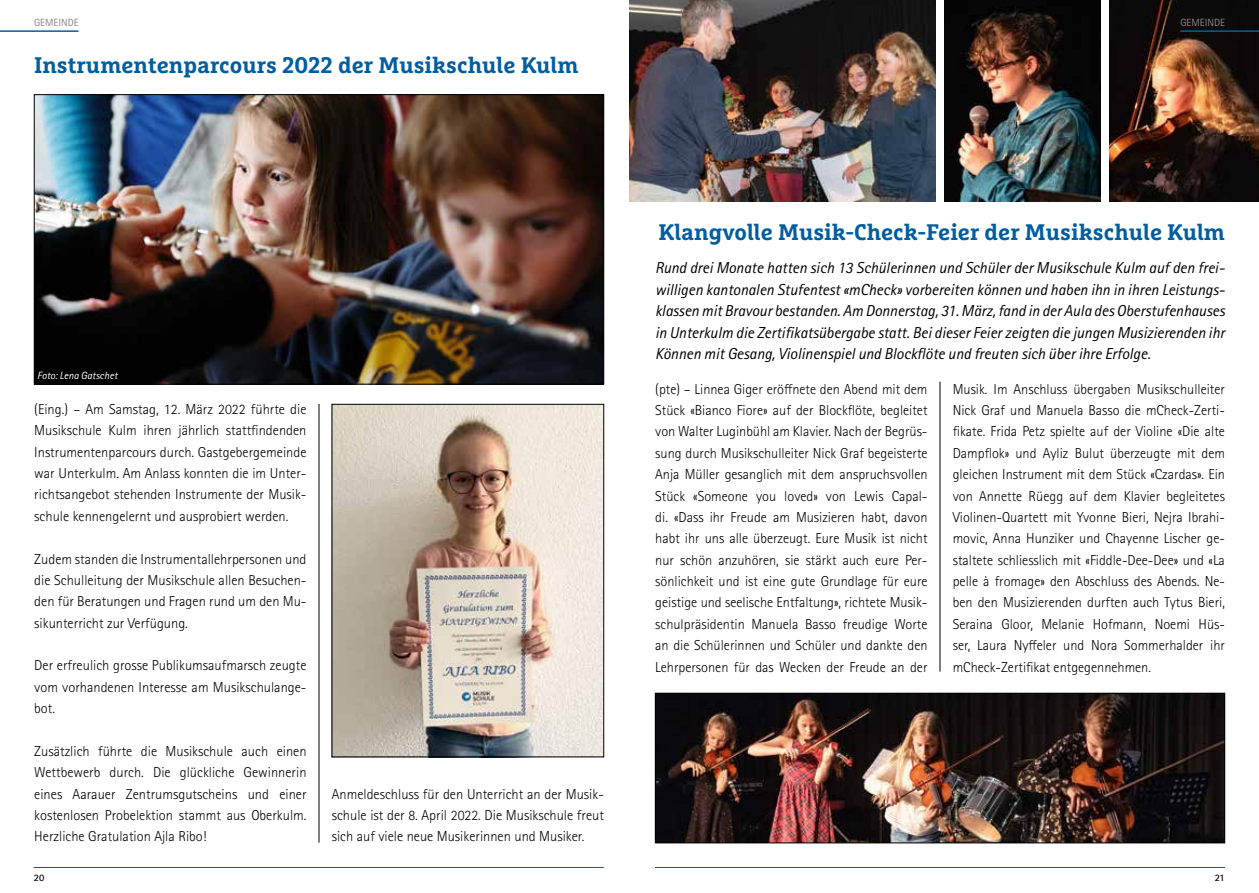
<style>
.page{position:relative;width:1259px;height:893px;background:#fff}
.page>*{position:absolute;margin:0;border:0;box-sizing:border-box;transform-origin:0 0}
.t1{font:700 22.5px "Marselis Slab Pro";color:#005ea0}
.t2{font:italic 15.9px/21.3px "Rotis Sans Serif Std";color:#000;text-align:justify}
.t3{font:300 14.4px/21.3px "Rotis Sans Serif Std";color:#000;text-align:justify}
.t4{font:italic 10.5px "Rotis Sans Serif Std";color:#fff}
.t5{font:10.5px "Rotis Sans Serif Std";color:#868786}
.t6{font:700 9.9px "Rotis Sans Serif Std";color:#000}
</style>
<div class="page">
<hr style="left:0;top:30px;width:79px;height:2px;background:#005ea0">
<hr style="left:34px;top:867px;width:570px;height:1px;background:#005ea0">
<img style="left:36px;top:96px;width:566px;height:286px">
<div style="left:34px;top:94px;width:570px;height:290px;border:1px solid #000"></div>
<hr style="left:319px;top:404px;width:1px;height:439px;background:#000">
<img style="left:334px;top:406px;width:268px;height:349px">
<div style="left:332px;top:404px;width:272px;height:353px;border:1px solid #000"></div>
<img style="left:1109px;top:0;width:150px;height:201px">
<img style="left:944px;top:0;width:156px;height:201px">
<img style="left:629px;top:0;width:306px;height:201px">
<hr style="left:939px;top:382px;width:1px;height:290px;background:#000">
<img style="left:657px;top:695px;width:566px;height:146px">
<div style="left:655px;top:693px;width:570px;height:150px;border:1px solid #000"></div>
<hr style="left:1180px;top:30px;width:79px;height:2px;background:#005ea0">
<hr style="left:655px;top:867px;width:570px;height:1px;background:#005ea0">
<p class="t5" style="left:34px;top:16px;width:46px">GEMEINDE</p>
<h1 class="t1" style="left:34px;top:51px;width:546px">Instrumentenparcours 2022 der Musikschule Kulm</h1>
<p class="t5" style="left:1180px;top:16px;width:46px">GEMEINDE</p>
<p class="t4" style="left:37px;top:370px;width:82px">Foto: Lena Gatschet</p>
<p class="t3" style="left:34px;top:399px;width:274px">(Eing.) – Am Samstag, 12. März 2022 führte die Musikschule Kulm ihren jährlich stattfindenden Instrumentenparcours durch. Gastgebergemeinde war Unterkulm. Am Anlass konnten die im Unter&shy;richtsangebot stehenden Instrumente der Musik&shy;schule kennengelernt und ausprobiert werden.</p>
<p class="t3" style="left:34px;top:548px;width:274px">Zudem standen die Instrumentallehrpersonen und die Schulleitung der Musikschule allen Besuchen&shy;den für Beratungen und Fragen rund um den Mu&shy;sikunterricht zur Verfügung.</p>
<p class="t3" style="left:34px;top:655px;width:274px">Der erfreulich grosse Publikumsaufmarsch zeugte vom vorhandenen Interesse am Musikschulange&shy;bot.</p>
<p class="t3" style="left:34px;top:741px;width:274px">Zusätzlich führte die Musikschule auch einen Wettbewerb durch. Die glückliche Gewinnerin eines Aarauer Zentrumsgutscheins und einer kostenlosen Probelektion stammt aus Oberkulm.<br>Herzliche Gratulation Ajla Ribo!</p>
<p class="t6" style="left:34px;top:871px;width:12px">20</p>
<p class="t3" style="left:332px;top:783px;width:274px">Anmeldeschluss für den Unterricht an der Musik&shy;schule ist der 8. April 2022. Die Musikschule freut sich auf viele neue Musikerinnen und Musiker.</p>
<h1 class="t1" style="left:658px;top:219px;width:568px">Klangvolle Musik-Check-Feier der Musikschule Kulm</h1>
<p class="t2" style="left:655px;top:258px;width:571px">Rund drei Monate hatten sich 13 Schülerinnen und Schüler der Musikschule Kulm auf den frei&shy;willigen kantonalen Stufentest «mCheck» vorbereiten können und haben ihn in ihren Leistungs&shy;klassen mit Bravour bestanden. Am Donnerstag, 31. März, fand in der Aula des Oberstufenhauses in Unterkulm die Zertifikatsübergabe statt. Bei dieser Feier zeigten die jungen Musizierenden ihr Können mit Gesang, Violinenspiel und Blockflöte und freuten sich über ihre Erfolge.</p>
<p class="t3" style="left:655px;top:378px;width:274px">(pte) – Linnea Giger eröffnete den Abend mit dem Stück «Bianco Fiore» auf der Blockflöte, begleitet von Walter Luginbühl am Klavier. Nach der Begrüs&shy;sung durch Musikschulleiter Nick Graf begeisterte Anja Müller gesanglich mit dem anspruchsvollen Stück «Someone you loved» von Lewis Capal&shy;di. «Dass ihr Freude am Musizieren habt, davon habt ihr uns alle überzeugt. Eure Musik ist nicht nur schön anzuhören, sie stärkt auch eure Per&shy;sönlichkeit und ist eine gute Grundlage für eure geistige und seelische Entfaltung», richtete Musik&shy;schulpräsidentin Manuela Basso freudige Worte an die Schülerinnen und Schüler und dankte den Lehrpersonen für das Wecken der Freude an der</p>
<p class="t3" style="left:952px;top:378px;width:274px">Musik. Im Anschluss übergaben Musikschulleiter Nick Graf und Manuela Basso die mCheck-Zerti&shy;fikate. Frida Petz spielte auf der Violine «Die alte Dampflok» und Ayliz Bulut überzeugte mit dem gleichen Instrument mit dem Stück «Czardas». Ein von Annette Rüegg auf dem Klavier begleitetes Violinen-Quartett mit Yvonne Bieri, Nejra Ibrahi&shy;movic, Anna Hunziker und Chayenne Lischer ge&shy;staltete schliesslich mit «Fiddle-Dee-Dee» und «La pelle à fromage» den Abschluss des Abends. Ne&shy;ben den Musizierenden durften auch Tytus Bieri, Seraina Gloor, Melanie Hofmann, Noemi Hüs&shy;ser, Laura Nyffeler und Nora Sommerhalder ihr mCheck-Zertifikat entgegennehmen.</p>
<p class="t6" style="left:1214px;top:871px;width:12px">21</p>
</div>
